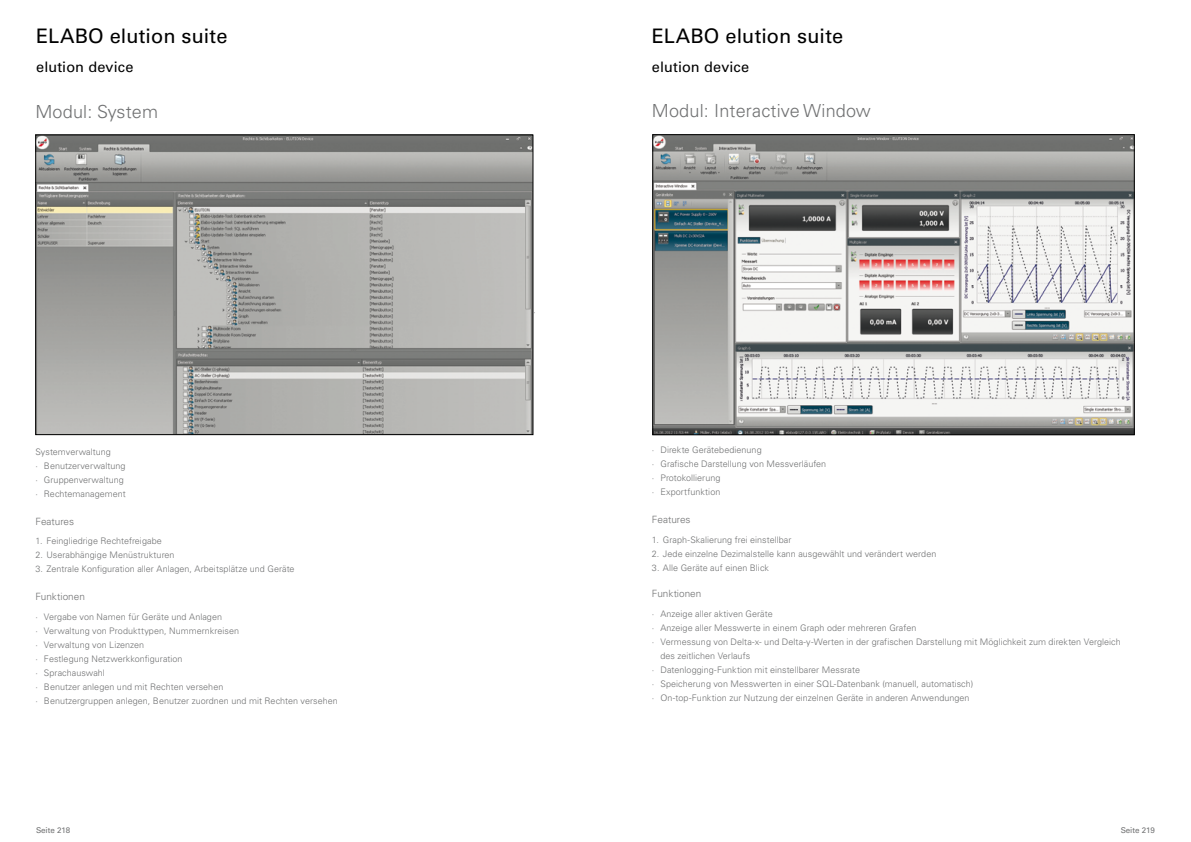
<style>
.page{position:relative;width:1191px;height:842px;background:#fff}
.page>*{position:absolute;margin:0;border:0;box-sizing:border-box;transform-origin:0 0}
.t1{font:20px "Univers LT Pro 55 Roman";letter-spacing:.005em;color:#000}
.t2{font:300 18px "Univers LT Pro 45";letter-spacing:.01em;color:#707172}
.t3{font:14.5px "Univers LT Pro 55 Roman";letter-spacing:.005em;color:#000}
.t4{font:300 10px "Univers LT Pro 45";color:#707172}
.t5{font:300 9px/14px "Univers LT Pro 45";letter-spacing:.005em;color:#707172}
.t6{font:8px "Univers LT Pro 55 Roman";color:#707172}
</style>
<div class="page">
<img style="left:38px;top:137px;width:493px;height:296px">
<div style="left:36px;top:135px;width:497px;height:300px;border:1px solid #000"></div>
<img style="left:654px;top:137px;width:478px;height:296px">
<div style="left:652px;top:135px;width:482px;height:300px;border:1px solid #000"></div>
<h1 class="t1" style="left:36px;top:24px;width:193px">ELABO elution suite</h1>
<h3 class="t3" style="left:36px;top:58px;width:99px">elution device</h3>
<h2 class="t2" style="left:35px;top:101px;width:124px">Modul: System</h2>
<p class="t5" style="left:35px;top:444px;width:92px">Systemverwaltung<br>· Benutzerverwaltung · Gruppenverwaltung · Rechtemanagement</p>
<p class="t4" style="left:35px;top:515px;width:40px">Features</p>
<p class="t5" style="left:35px;top:534px;width:128px">1. Feingliedrige Rechtefreigabe</p>
<p class="t5" style="left:35px;top:548px;width:141px">2. Userabhängige Menüstrukturen</p>
<p class="t5" style="left:35px;top:562px;width:261px">3. Zentrale Konfiguration aller Anlagen, Arbeitsplätze und Geräte</p>
<p class="t4" style="left:35px;top:591px;width:51px">Funktionen</p>
<p class="t5" style="left:35px;top:610px;width:304px">· Vergabe von Namen für Geräte und Anlagen<br>· Verwaltung von Produkttypen, Nummernkreisen<br>· Verwaltung von Lizenzen<br>· Festlegung Netzwerkkonfiguration<br>· Sprachauswahl<br>· Benutzer anlegen und mit Rechten versehen<br>· Benutzergruppen anlegen, Benutzer zuordnen und mit Rechten versehen</p>
<p class="t5" style="left:533px;top:304px;width:4px">·</p>
<h1 class="t1" style="left:652px;top:24px;width:193px">ELABO elution suite</h1>
<h3 class="t3" style="left:652px;top:58px;width:99px">elution device</h3>
<h2 class="t2" style="left:652px;top:100px;width:220px">Modul: Interactive Window</h2>
<p class="t5" style="left:652px;top:443px;width:176px">· Direkte Gerätebedienung<br>· Grafische Darstellung von Messverläufen · Protokollierung<br>· Exportfunktion</p>
<p class="t4" style="left:652px;top:514px;width:40px">Features</p>
<p class="t5" style="left:652px;top:533px;width:141px">1. Graph-Skalierung frei einstellbar</p>
<p class="t5" style="left:652px;top:547px;width:286px">2. Jede einzelne Dezimalstelle kann ausgewählt und verändert werden</p>
<p class="t5" style="left:652px;top:561px;width:119px">3. Alle Geräte auf einen Blick</p>
<p class="t4" style="left:652px;top:587px;width:51px">Funktionen</p>
<p class="t5" style="left:652px;top:606px;width:122px">· Anzeige aller aktiven Geräte</p>
<p class="t5" style="left:652px;top:620px;width:266px">· Anzeige aller Messwerte in einem Graph oder mehreren Grafen</p>
<p class="t5" style="left:652px;top:634px;width:470px">· Vermessung von Delta-x- und Delta-y-Werten in der grafischen Darstellung mit Möglichkeit zum direkten Vergleich</p>
<p class="t5" style="left:660px;top:648px;width:91px">des zeitlichen Verlaufs</p>
<p class="t5" style="left:652px;top:662px;width:210px">· Datenlogging-Funktion mit einstellbarer Messrate</p>
<p class="t5" style="left:652px;top:676px;width:323px">· Speicherung von Messwerten in einer SQL-Datenbank (manuell, automatisch)</p>
<p class="t5" style="left:652px;top:690px;width:319px">· On-top-Funktion zur Nutzung der einzelnen Geräte in anderen Anwendungen</p>
<p class="t6" style="left:36px;top:825px;width:36px">Seite 218</p>
<p class="t6" style="left:1120px;top:825px;width:36px">Seite 219</p>
</div>
